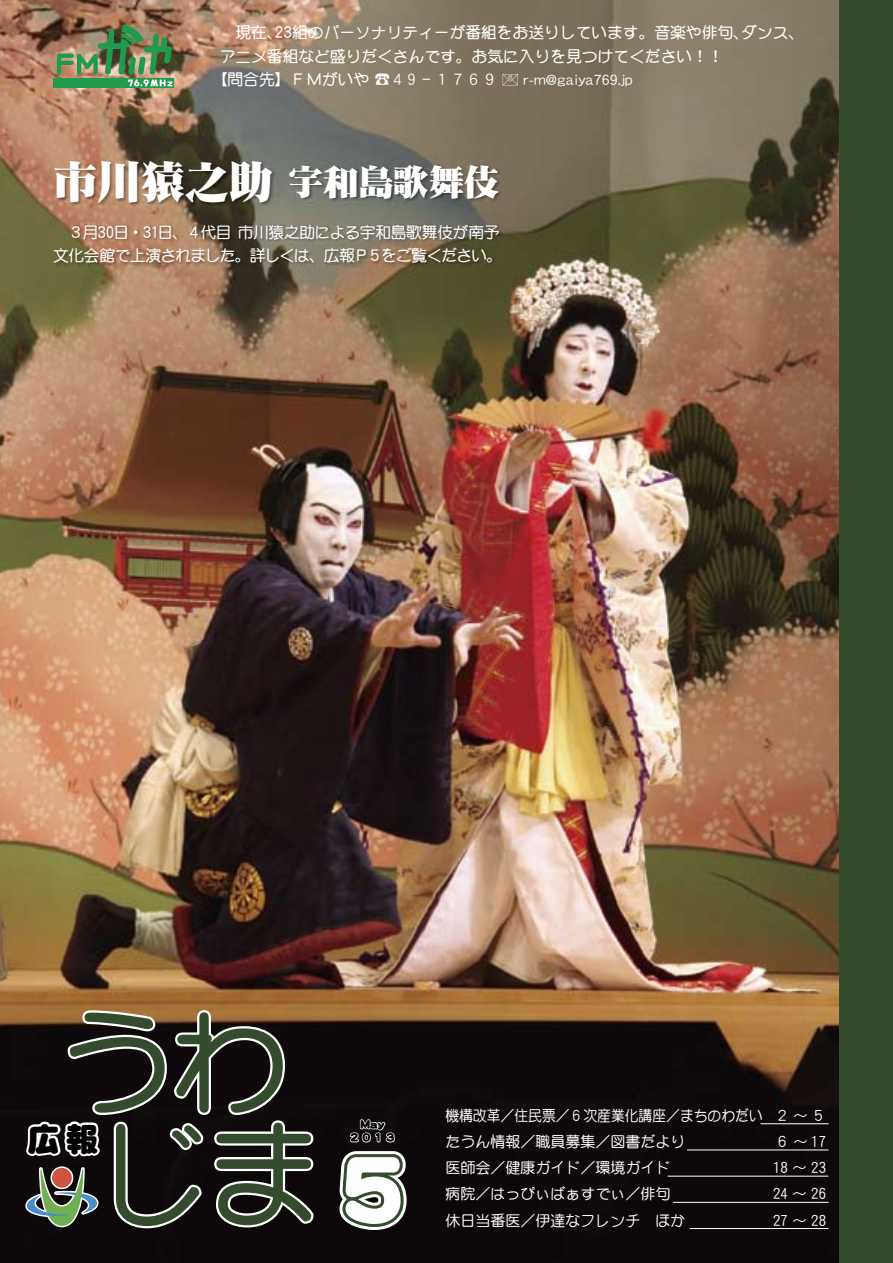
<style>
.page{position:relative;width:893px;height:1263px;background:#fff}
.page>*{position:absolute;margin:0;border:0;box-sizing:border-box;transform-origin:0 0}
.t1{font:117px "DF Maru Gothic Std W7 90 msp RKSJ H";color:#344b2d}
.t2{font:95.7px "DF Maru Gothic Std W12 90 msp RKSJ H";color:#fff;scale:.91 1}
.t3{font:45px "DF Mincho Std W14";letter-spacing:-.025em;color:#fff}
.t4{font:36px "DF Mincho Std W14";letter-spacing:-.02em;color:#fff}
.t5{font:33px "DF Maru Gothic Std W12 90 msp RKSJ H";color:#000}
.t6{font:18.15px "DF Maru Gothic Std W7";color:#fff;scale:.87 1}
.t7{font:15.75px/23.7px "DF Maru Gothic Std W7";color:#fff}
.t8{font:15.75px/23.7px "DF Maru Gothic Std W7";letter-spacing:-.05em;color:#fff}
.t9{font:15.75px "DF Maru Gothic Std W7";letter-spacing:-.02em;color:#fff}
.t10{font:15.75px "DFHS Gothic Std W3";color:#fff}
.t11{font:15px/26.2px "DF Maru Gothic Std W5 90 msp RKSJ H";color:#fff;scale:.92 1}
.t12{font:15px/26.2px "DF Maru Gothic Std W5 90 msp RKSJ H";color:#fff;text-align:justify}
.t13{font:12px "DF Maru Gothic Std W12 90 msp RKSJ H";color:#000}
.s1{font-family:"DFSM Gothic Std W2"}
.s2{font-family:"DFHS Gothic Std W3"}
</style>
<div class="page">
<img style="left:0;top:0;width:839px;height:1263px">
<img style="left:55px;top:161px;width:446px;height:45px">
<img style="left:53px;top:224px;width:448px;height:42px">
<div style="left:839px;top:0;width:54px;height:1263px;background:#344b2d"></div>
<svg style="left:333px;top:1118px;width:82px;height:118px"></svg>
<svg style="left:24px;top:1008px;width:292px;height:222px"></svg>
<div style="left:52px;top:1168px;width:20px;height:20px;background:#c54;border-radius:50%"></div>
<hr style="left:760px;top:1123px;width:68px;height:1px;background:#fff">
<hr style="left:687px;top:1150px;width:141px;height:1px;background:#fff">
<hr style="left:667px;top:1176px;width:161px;height:1px;background:#fff">
<hr style="left:673px;top:1202px;width:155px;height:1px;background:#fff">
<hr style="left:690px;top:1228px;width:138px;height:1px;background:#fff">
<svg style="left:503px;top:74px;width:15px;height:11px"></svg>
<svg style="left:53px;top:78px;width:121px;height:10px"></svg>
<img style="left:57px;top:25px;width:116px;height:61px">
<p class="t7" style="left:741px;top:20px;width:64px">ダンス、</p>
<p class="t7" style="left:292px;top:20px;width:458px">組のパーソナリティーが番組をお送りしています。音楽や俳句、</p>
<p class="t7" style="left:220px;top:20px;width:506px">　現在、<br>アニメ番組など盛りだくさんです。お気に入りを見つけてください!!</p>
<p class="t10" style="left:523px;top:71px;width:111px">m- r @gaiya769.jp</p>
<p class="t6" style="left:275px;top:22px;width:21px">23</p>
<p class="t7" style="left:212px;top:68px;width:287px">【問合先】ＦＭがいや <span class="s1">☎</span><span class="s2">４９ー１７６９</span></p>
<h3 class="t3" style="left:53px;top:157px;width:222px">市川猿之助</h3>
<p class="t9" style="left:157px;top:224px;width:344px">日、４代目市川猿之助による宇和島歌舞伎が南予</p>
<h3 class="t4" style="left:288px;top:162px;width:214px">宇和島歌舞伎</h3>
<p class="t8" style="left:53px;top:220px;width:451px">　３月<br>文化会館で上演されました。詳しくは、広報Ｐ５をご覧ください。</p>
<p class="t7" style="left:113px;top:220px;width:32px">日・</p>
<p class="t6" style="left:98px;top:222px;width:21px">30</p>
<p class="t6" style="left:143px;top:222px;width:20px">31</p>
<h1 class="t1" style="left:59px;top:1000px;width:231px">うわ</h1>
<h1 class="t1" style="left:93px;top:1111px;width:231px">じま</h1>
<p class="t13" style="left:360px;top:1117px;width:26px">May</p>
<h3 class="t5" style="left:27px;top:1121px;width:73px">広報</h3>
<p class="t13" style="left:348px;top:1130px;width:49px">２０１３</p>
<h2 class="t2" style="left:330px;top:1133px;width:97px">５</h2>
<p class="t11" style="left:445px;top:1102px;width:346px">機構改革／住民票／６次産業化講座／まちのわだいたうん情報／職員募集／図書だより<br>医師会／健康ガイド／環境ガイド<br>病院／はっぴぃばぁすでぃ／俳句<br>休日当番医／伊達なフレンチ　ほか</p>
<p class="t12" style="left:773px;top:1102px;width:55px">２~５<br>６~17<br>18~23<br>24~26<br>27~28</p>
</div>
